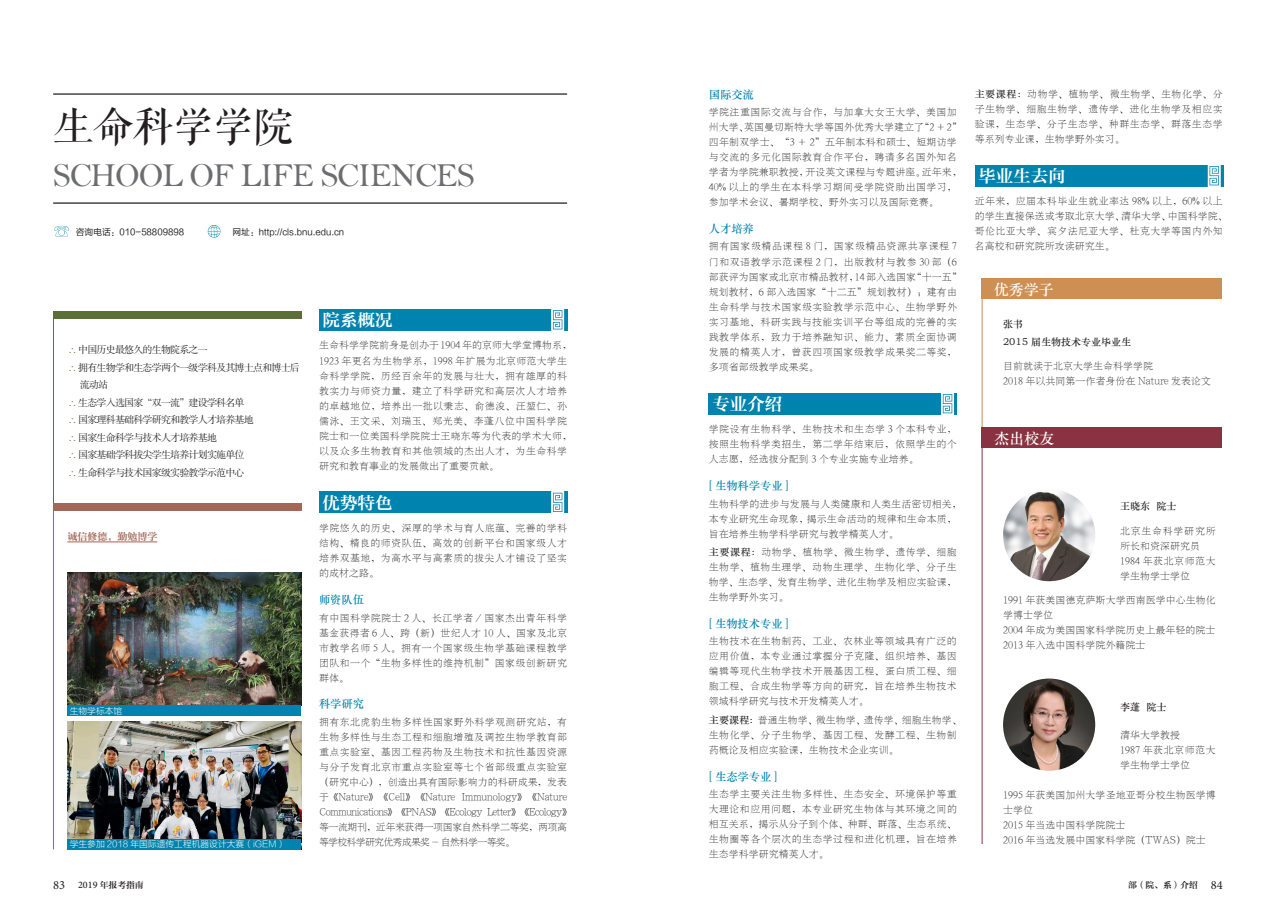
<style>
.page{position:relative;width:1276px;height:922px;background:#fff}
.page>*{position:absolute;margin:0;border:0;box-sizing:border-box;transform-origin:0 0}
.t1{font:40px "FZQKBYSJW GB1 0";color:#231f20}
.t2{font:33.75px "Bell";letter-spacing:-.03em;color:#6c6d70}
._2019院系-一级{font:17.5px "FZZYSK1 GBK1 0";color:#fff}
._2019院系-_优秀学子{font:15px "ST Zhongsong";color:#fff}
._2019院系-二级{font:11.25px "ST Zhongsong";color:#0083ae}
._2019院系-正文{font:10px/15px "H Ya 7 gj";letter-spacing:.015em;color:#231f20}
._2019院系-正文-2{font:10px/15px "H Ya 7 gj";letter-spacing:.035em;color:#231f20}
.t3{font:10px/17.5px "FZXSSJW GB1 0";letter-spacing:-.08em;color:#231f20}
._2019院系-正文-3{font:10px "ST Zhongsong";color:#231f20}
._2019院系-正文-4{font:10px/15px "H Ya 7 gj";letter-spacing:.07em;color:#231f20}
.t4{font:10px "FZZYSK1 GBK1 0";color:#a26757}
.t5{font:8.75px "FZLTHJW GB1 0";color:#231f20}
.t6{font:8.75px "FZLTKHK GBK1 0";color:#fff}
.t7{font:8.75px "FZZYSK1 GBK1 0";color:#231f20}
.s1{color:#5c6f38}
.s2{font-family:"ST Zhongsong"}
.s3{font-family:"Minion Pro";font-size:12.5px}
.s4{font-family:"Minion Pro";font-weight:500;font-size:10px}
</style>
<div class="page">
<div style="left:319px;top:309px;width:248px;height:21px;background:#0083ae"></div>
<svg style="left:551px;top:309px;width:13px;height:22px"></svg>
<div style="left:319px;top:491px;width:248px;height:22px;background:#0083ae"></div>
<svg style="left:551px;top:491px;width:13px;height:22px"></svg>
<svg style="left:208px;top:225px;width:12px;height:12px"></svg>
<svg style="left:54px;top:226px;width:15px;height:10px"></svg>
<div style="left:53px;top:311px;width:248px;height:7px;background:#5c6f38"></div>
<hr style="left:53px;top:314px;width:1px;height:189px;background:#5c6f38">
<hr style="left:53px;top:93px;width:514px;height:2px;background:#231f20">
<hr style="left:53px;top:202px;width:514px;height:2px;background:#231f20">
<div style="left:53px;top:503px;width:248px;height:7px;background:#a26757"></div>
<hr style="left:53px;top:507px;width:1px;height:342px;background:#a26757">
<hr style="left:67px;top:541px;width:90px;height:1px;background:#a26757">
<img style="left:67px;top:572px;width:234px;height:133px">
<div style="left:67px;top:705px;width:234px;height:10px;background:#0083ae"></div>
<img style="left:67px;top:721px;width:234px;height:117px">
<div style="left:67px;top:838px;width:234px;height:11px;background:#0083ae"></div>
<div style="left:709px;top:393px;width:248px;height:21px;background:#0083ae"></div>
<svg style="left:941px;top:393px;width:13px;height:22px"></svg>
<div style="left:975px;top:165px;width:248px;height:21px;background:#0083ae"></div>
<svg style="left:1207px;top:165px;width:13px;height:22px"></svg>
<hr style="left:981px;top:430px;width:1px;height:413px;background:#8b3242">
<img style="left:1003px;top:489px;width:92px;height:92px;border-radius:46px">
<img style="left:1003px;top:678px;width:92px;height:92px;border-radius:46px">
<div style="left:981px;top:278px;width:241px;height:21px;background:#cd8f53"></div>
<hr style="left:981px;top:282px;width:1px;height:145px;background:#cd8f53">
<div style="left:981px;top:427px;width:241px;height:20px;background:#8b3242"></div>
<p class="t1" style="left:53px;top:106px;width:241px">生命科学学院</p>
<p class="t2" style="left:53px;top:155px;width:423px">SCHOOL OF LIFE SCIENCES</p>
<p class="t5" style="left:76px;top:227px;width:110px">咨询电话：010-58809898</p>
<p class="t5" style="left:232px;top:227px;width:113px">网址：http://cls.bnu.edu.cn</p>
<p class="t3" style="left:67px;top:341px;width:142px"><span class="s1">∴</span> 中国历史最悠久的生物院系之一</p>
<p class="t3" style="left:80px;top:359px;width:222px;text-indent:-12px"><span class="s1">∴</span> 拥有生物学和生态学两个一级学科及其博士点和博士后流动站</p>
<p class="t3" style="left:67px;top:394px;width:179px"><span class="s1">∴</span> 生态学入选国家“双一流”建设学科名单</p>
<p class="t3" style="left:67px;top:411px;width:188px"><span class="s1">∴</span> 国家理科基础科学研究和教学人才培养基地</p>
<p class="t3" style="left:67px;top:429px;width:151px"><span class="s1">∴</span> 国家生命科学与技术人才培养基地</p>
<p class="t3" style="left:67px;top:446px;width:179px"><span class="s1">∴</span> 国家基础学科拔尖学生培养计划实施单位</p>
<p class="t3" style="left:67px;top:464px;width:179px"><span class="s1">∴</span> 生命科学与技术国家级实验教学示范中心</p>
<p class="t4" style="left:67px;top:530px;width:91px">诚信修德，勤勉博学</p>
<p class="t6" style="left:70px;top:705px;width:54px">生物学标本馆</p>
<p class="t6" style="left:70px;top:839px;width:217px">学生参加 2018 年国际遗传工程机器设计大赛（iGEM）</p>
<p class="_2019院系-一级" style="left:322px;top:311px;width:71px">院系概况</p>
<p class="_2019院系-正文-2" style="left:319px;top:338px;width:255px">生命科学学院前身是创办于 1904年的京师大学堂博物系，<br>1923 年更名为生物学系，1998 年扩展为北京师范大学生命科学学院，历经百余年的发展与壮大，拥有雄厚的科教实力与师资力量，建立了科学研究和高层次人才培养的卓越地位，培养出一批以秉志、俞德浚、汪堃仁、孙儒泳、王文采、刘瑞玉、郑光美、李蓬八位中国科学院院士和一位美国科学院院士王晓东等为代表的学术大师，以及众多生物教育和其他领域的杰出人才，为生命科学研究和教育事业的发展做出了重要贡献。</p>
<p class="_2019院系-一级" style="left:322px;top:493px;width:71px">优势特色</p>
<p class="_2019院系-正文" style="left:319px;top:520px;width:250px;text-align:justify">学院悠久的历史、深厚的学术与育人底蕴、完善的学科结构、精良的师资队伍、高效的创新平台和国家级人才培养双基地，为高水平与高素质的拔尖人才铺设了坚实的成材之路。</p>
<p class="_2019院系-二级" style="left:319px;top:591px;width:46px">师资队伍</p>
<p class="_2019院系-正文" style="left:319px;top:610px;width:249px;text-align:justify">有中国科学院院士 2 人、长江学者 / 国家杰出青年科学基金获得者 6 人、跨（新）世纪人才 10 人、国家及北京市教学名师 5 人。拥有一个国家级生物学基础课程教学团队和一个“生物多样性的维持机制”国家级创新研究群体。</p>
<p class="_2019院系-二级" style="left:319px;top:695px;width:46px">科学研究</p>
<p class="_2019院系-正文" style="left:319px;top:714px;width:255px">拥有东北虎豹生物多样性国家野外科学观测研究站，有生物多样性与生态工程和细胞增殖及调控生物学教育部重点实验室、基因工程药物及生物技术和抗性基因资源与分子发育北京市重点实验室等七个省部级重点实验室（研究中心），创造出具有国际影响力的科研成果，发表于《Nature》《Cell》《Nature Immunology》《Nature Communications》《PNAS》《Ecology Letter》《Ecology》等一流期刊，近年来获得一项国家自然科学二等奖，两项高等学校科学研究优秀成果奖 - 自然科学一等奖。</p>
<p class="_2019院系-二级" style="left:709px;top:86px;width:46px">国际交流</p>
<p class="_2019院系-正文" style="left:709px;top:105px;width:255px">学院注重国际交流与合作，与加拿大女王大学、美国加州大学、英国曼切斯特大学等国外优秀大学建立了“2＋ 2”四年制双学士、“3 ＋ 2”五年制本科和硕士、短期访学与交流的多元化国际教育合作平台，聘请多名国外知名学者为学院兼职教授，开设英文课程与专题讲座。近年来，<br>40% 以上的学生在本科学习期间受学院资助出国学习，参加学术会议、暑期学校、野外实习以及国际竞赛。</p>
<p class="_2019院系-二级" style="left:709px;top:220px;width:46px">人才培养</p>
<p class="_2019院系-正文-2" style="left:709px;top:239px;width:255px">拥有国家级精品课程 8 门，国家级精品资源共享课程 7门和双语教学示范课程 2 门，出版教材与教参 30 部（6部获评为国家或北京市精品教材，14部入选国家“十一五”规划教材，6 部入选国家“十二五”规划教材）；建有由生命科学与技术国家级实验教学示范中心、生物学野外实习基地、科研实践与技能实训平台等组成的完善的实践教学体系，致力于培养融知识、能力、素质全面协调发展的精英人才，曾获四项国家级教学成果奖二等奖，多项省部级教学成果奖。</p>
<p class="_2019院系-一级" style="left:712px;top:394px;width:71px">专业介绍</p>
<p class="_2019院系-正文" style="left:709px;top:422px;width:249px;text-align:justify">学院设有生物科学、生物技术和生态学 3 个本科专业，按照生物科学类招生，第二学年结束后，依照学生的个人志愿，经选拔分配到 3 个专业实施专业培养。</p>
<p class="_2019院系-二级" style="left:709px;top:477px;width:81px">[ 生物科学专业 ]</p>
<p class="_2019院系-正文" style="left:709px;top:496px;width:254px">生物科学的进步与发展与人类健康和人类生活密切相关，本专业研究生命现象，揭示生命活动的规律和生命本质，旨在培养生物学科学研究与教学精英人才。</p>
<p class="_2019院系-正文" style="left:709px;top:544px;width:250px;text-align:justify"><span class="s2">主要课程：</span>动物学、植物学、微生物学、遗传学、细胞生物学、植物生理学、动物生理学、生物化学、分子生物学、生态学、发育生物学、进化生物学及相应实验课，生物学野外实习。</p>
<p class="_2019院系-二级" style="left:709px;top:615px;width:81px">[ 生物技术专业 ]</p>
<p class="_2019院系-正文" style="left:709px;top:633px;width:250px;text-align:justify">生物技术在生物制药、工业、农林业等领域具有广泛的应用价值，本专业通过掌握分子克隆、组织培养、基因编辑等现代生物学技术开展基因工程、蛋白质工程、细胞工程、合成生物学等方向的研究，旨在培养生物技术领域科学研究与技术开发精英人才。</p>
<p class="_2019院系-正文" style="left:709px;top:712px;width:255px"><span class="s2">主要课程：</span>普通生物学、微生物学、遗传学、细胞生物学、生物化学、分子生物学、基因工程、发酵工程、生物制药概论及相应实验课，生物技术企业实训。</p>
<p class="_2019院系-二级" style="left:709px;top:768px;width:70px">[ 生态学专业 ]</p>
<p class="_2019院系-正文" style="left:709px;top:786px;width:250px;text-align:justify">生态学主要关注生物多样性、生态安全、环境保护等重大理论和应用问题，本专业研究生物体与其环境之间的相互关系，揭示从分子到个体、种群、群落、生态系统、生物圈等各个层次的生态学过程和进化机理，旨在培养生态学科学研究精英人才。</p>
<p class="_2019院系-正文" style="left:974px;top:86px;width:250px;text-align:justify"><span class="s2">主要课程：</span>动物学、植物学、微生物学、生物化学、分子生物学、细胞生物学、遗传学、进化生物学及相应实验课，生态学、分子生态学、种群生态学、群落生态学等系列专业课，生物学野外实习。</p>
<p class="_2019院系-一级" style="left:978px;top:167px;width:89px">毕业生去向</p>
<p class="_2019院系-正文" style="left:974px;top:194px;width:255px">近年来，应届本科毕业生就业率达 98% 以上，60% 以上的学生直接保送或考取北京大学、清华大学、中国科学院、哥伦比亚大学、宾夕法尼亚大学、杜克大学等国内外知名高校和研究院所攻读研究生。</p>
<p class="_2019院系-_优秀学子" style="left:993px;top:278px;width:61px">优秀学子</p>
<p class="_2019院系-正文-3" style="left:1003px;top:317px;width:21px">张书</p>
<p class="_2019院系-正文-3" style="left:1003px;top:335px;width:130px">2015 届生物技术专业毕业生</p>
<p class="_2019院系-正文" style="left:1003px;top:358px;width:210px">目前就读于北京大学生命科学学院<br>2018 年以共同第一作者身份在 Nature 发表论文</p>
<p class="_2019院系-_优秀学子" style="left:994px;top:427px;width:61px">杰出校友</p>
<p class="_2019院系-正文-3" style="left:1120px;top:498px;width:58px">王晓东 院士</p>
<p class="_2019院系-正文-4" style="left:1120px;top:523px;width:97px">北京生命科学研究所所长和资深研究员</p>
<p class="_2019院系-正文" style="left:1120px;top:553px;width:97px">1984 年获北京师范大学生物学士学位</p>
<p class="_2019院系-正文" style="left:1003px;top:592px;width:214px">1991 年获美国德克萨斯大学西南医学中心生物化学博士学位</p>
<p class="_2019院系-正文" style="left:1003px;top:622px;width:214px">2004 年成为美国国家科学院历史上最年轻的院士</p>
<p class="_2019院系-正文" style="left:1003px;top:637px;width:144px">2013 年入选中国科学院外籍院士</p>
<p class="_2019院系-正文-3" style="left:1120px;top:699px;width:48px">李蓬 院士</p>
<p class="_2019院系-正文" style="left:1120px;top:727px;width:61px">清华大学教授</p>
<p class="_2019院系-正文" style="left:1120px;top:742px;width:97px">1987 年获北京师范大学生物学士学位</p>
<p class="_2019院系-正文" style="left:1003px;top:787px;width:214px">1995 年获美国加州大学圣地亚哥分校生物医学博士学位</p>
<p class="_2019院系-正文" style="left:1003px;top:817px;width:124px">2015 年当选中国科学院院士</p>
<p class="_2019院系-正文" style="left:1003px;top:832px;width:204px">2016 年当选发展中国家科学院（TWAS）院士</p>
<p class="t7" style="left:53px;top:880px;width:92px"><span class="s3">83</span> <span class="s4">2019</span> 年报考指南</p>
<p class="t7" style="left:1128px;top:879px;width:96px">部（院、系）介绍 <span class="s3">84</span></p>
</div>
